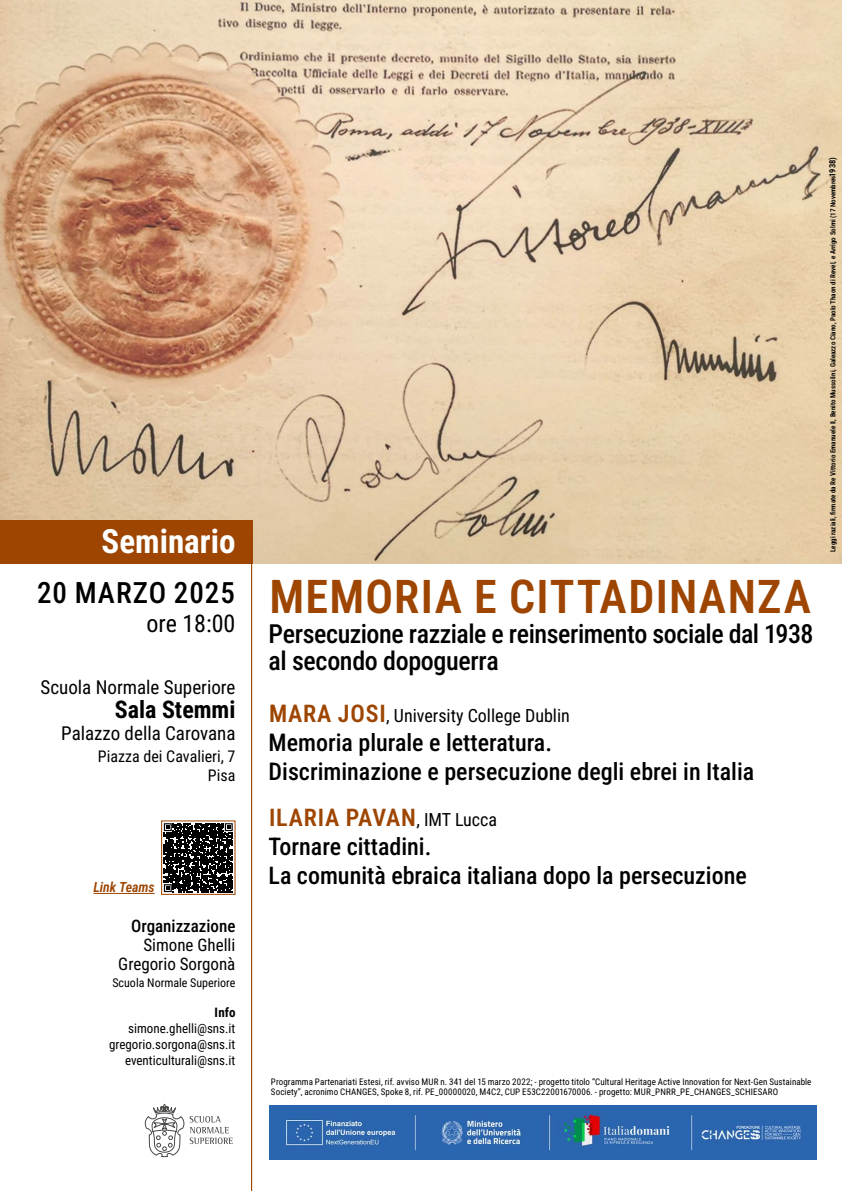
<style>
.page{position:relative;width:842px;height:1191px;background:#fff}
.page>*{position:absolute;margin:0;border:0;box-sizing:border-box;transform-origin:0 0}
.t1{font:600 46px "Roboto Condensed";letter-spacing:.03em;color:#9d4501}
.t2{font:700 33px "Roboto Condensed";color:#fff}
.t3{font:500 29px "Roboto Condensed";letter-spacing:.035em;color:#000}
.t4{font:500 26px/27px "Roboto Condensed";letter-spacing:-.015em;color:#000}
.t5{font:500 24px/28.8px "Roboto Condensed";color:#000}
.t6{font:24px "Roboto Condensed Semi Bold 2";letter-spacing:.035em;color:#9d4501}
.t7{font:700 24px "Roboto Condensed";color:#000}
.t8{font:24px "Roboto Condensed";color:#000}
.t9{font:19px "Roboto Condensed";color:#000}
.t10{font:18px "Roboto Condensed";color:#000}
.t11{font:17px/18.8px "Roboto Condensed";color:#000;text-align:right}
.t12{font:500 17px "Roboto Condensed";color:#000}
.t13{font:16px/19px "Roboto Condensed";color:#000;text-align:right}
.t14{font:italic 600 13.9px "Roboto Condensed";color:#9d4501}
.t15{font:13px/16px "Roboto Condensed";color:#000;text-align:right}
.t16{font:700 13px "Roboto Condensed";color:#000}
.t17{font:12px "Roboto Condensed";color:#000}
.t18{font:9px/10.8px "Roboto Condensed";letter-spacing:.01em;color:#000}
.t19{font:7px "Roboto Condensed Semi Bold 2";color:#000}
.s1{font-family:"Roboto Condensed Semi Bold 2";font-size:24px;color:#9d4501}
.s2{font-family:"Roboto Condensed";font-size:18px;color:#000}
.s3{font-size:8.5px}
</style>
<div class="page">
<img style="left:270px;top:1105px;width:546px;height:54px">
<img style="left:0;top:0;width:842px;height:563px">
<svg style="left:145px;top:1103px;width:88px;height:54px"></svg>
<hr style="left:251px;top:520px;width:1px;height:671px;background:#9d4501">
<hr style="left:93px;top:893px;width:62px;height:1px;background:#9d4501">
<svg style="left:163px;top:823px;width:1px;height:69px"></svg>
<svg style="left:164px;top:823px;width:69px;height:69px"></svg>
<div style="left:0;top:520px;width:252px;height:43px;background:#9d4501"></div>
<h2 class="t2" style="left:102px;top:518px;width:135px">Seminario</h2>
<h3 class="t3" style="left:37px;top:572px;width:199px">20 MARZO 2025</h3>
<h3 class="t8" style="left:147px;top:606px;width:90px">ore 18:00</h3>
<h3 class="t9" style="left:41px;top:674px;width:196px">Scuola Normale Superiore</h3>
<h3 class="t7" style="left:115px;top:693px;width:122px">Sala Stemmi</h3>
<h3 class="t9" style="left:61px;top:720px;width:176px">Palazzo della Carovana</h3>
<h3 class="t13" style="left:98px;top:746px;width:139px">Piazza dei Cavalieri, 7<br>Pisa</h3>
<h3 class="t14" style="left:93px;top:877px;width:63px">Link Teams</h3>
<h3 class="t12" style="left:131px;top:913px;width:106px">Organizzazione</h3>
<h3 class="t11" style="left:118px;top:935px;width:119px">Simone Ghelli<br>Gregorio Sorgonà</h3>
<h3 class="t17" style="left:112px;top:974px;width:125px">Scuola Normale Superiore</h3>
<h3 class="t16" style="left:215px;top:1003px;width:22px">Info</h3>
<h3 class="t15" style="left:109px;top:1020px;width:128px">simone.ghelli@sns.it gregorio.sorgona@sns.it eventiculturali@sns.it</h3>
<h1 class="t1" style="left:269px;top:564px;width:543px">MEMORIA E CITTADINANZA</h1>
<h3 class="t4" style="left:269px;top:619px;width:546px">Persecuzione razziale e reinserimento sociale dal 1938 al secondo dopoguerra</h3>
<h3 class="t10" style="left:269px;top:703px;width:302px"><span class="s1">MARA JOSI</span>, University College Dublin</h3>
<h3 class="t5" style="left:269px;top:727px;width:487px">Memoria plurale e letteratura.<br>Discriminazione e persecuzione degli ebrei in Italia</h3>
<h3 class="t6" style="left:269px;top:800px;width:230px">ILARIA PAVAN<span class="s2">, IMT Lucca</span></h3>
<h3 class="t5" style="left:269px;top:831px;width:480px">Tornare cittadini.<br>La comunità ebraica italiana dopo la persecuzione</h3>
<p class="t19" style="left:828px;top:552px;width:396px;rotate:-90deg">Leggi raziali, firmate da Re Vittorio Emanuele II, Benito Mussolini, Galeazzo Ciano, Paolo Thaon di Revel, e Arrigo Solmi (17 Novembre <span class="s3">1938)</span></p>
<p class="t18" style="left:271px;top:1075px;width:542px">Programma Partenariati Estesi, rif. avviso MUR n. 341 del 15 marzo 2022; - progetto titolo “Cultural Heritage Active Innovation for Next-Gen Sustainable<br>Society”, acronimo CHANGES, Spoke 8, rif. PE_00000020, M4C2, CUP E53C22001670006. - progetto: MUR_PNRR_PE_CHANGES_SCHIESARO</p>
</div>
